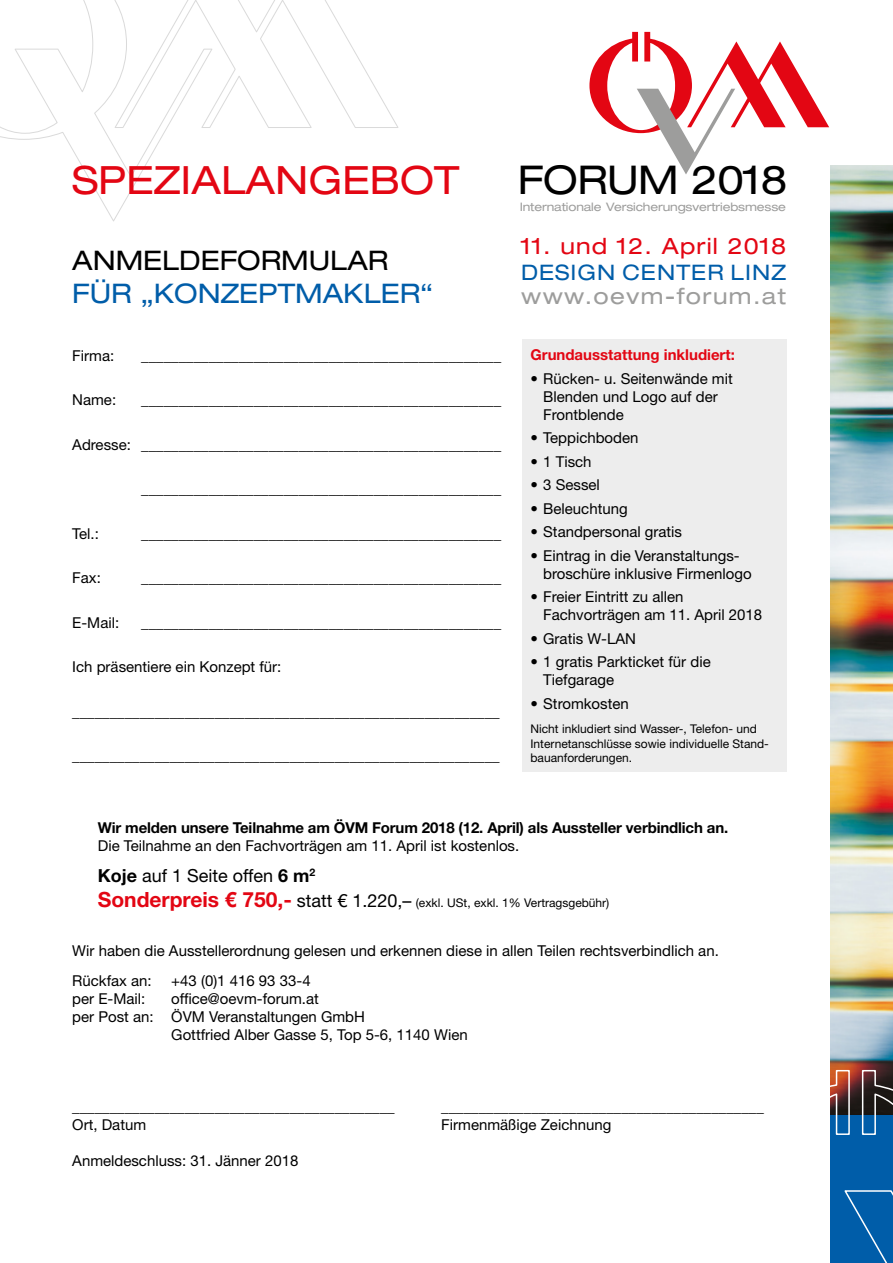
<style>
.page{position:relative;width:893px;height:1263px;background:#fff}
.page>*{position:absolute;margin:0;border:0;box-sizing:border-box;transform-origin:0 0}
.t1{font:expanded 39.75px "Helvetica Neue LT Std";letter-spacing:-.01em;color:#000}
.t2{font:expanded 39px "Helvetica Neue LT Std";color:#e30613}
.t3{font:expanded 27px "Helvetica Neue LT Std";color:#005da9}
.t4{font:expanded 27px "Helvetica Neue LT Std";color:#000}
.t5{font:expanded 22.35px "Helvetica Neue LT Std";letter-spacing:.05em;color:#e30613}
.t6{font:expanded 22.2px "Helvetica Neue LT Std";letter-spacing:.065em;color:#9d9d9c}
.t7{font:expanded 21.45px "Helvetica Neue LT Std";letter-spacing:.05em;color:#005da9}
.t8{font:18px "Helvetica Neue LT Std";color:#000}
.t9{font:15px/18px "Helvetica Neue LT Std";color:#000}
.t10{font:700 15px "Helvetica Neue LT Std";letter-spacing:-.01em;color:#000}
.t11{font:700 15px "Helvetica Neue LT Std";color:#e30613}
.t12{font:12px/14.4px "Helvetica Neue LT Std";color:#000}
.t13{font:expanded 11.7px "Helvetica Neue LT Std";letter-spacing:-.01em;color:#9d9d9c}
.s1{font-weight:700}
.s2{font-weight:700;font-size:21px;color:#e30613}
.s3{font-size:18px}
</style>
<div class="page">
<img style="left:830px;top:166px;width:63px;height:903px">
<svg style="left:830px;top:1069px;width:63px;height:194px;background:#215d93"></svg>
<svg style="left:589px;top:32px;width:240px;height:142px"></svg>
<svg style="left:0;top:0;width:167px;height:222px"></svg>
<svg style="left:114px;top:0;width:285px;height:128px"></svg>
<div style="left:522px;top:340px;width:265px;height:432px;background:#ededed"></div>
<h2 class="t2" style="left:72px;top:156px;width:389px">SPEZIALANGEBOT</h2>
<h3 class="t4" style="left:72px;top:244px;width:318px">ANMELDEFORMULAR</h3>
<h3 class="t3" style="left:72px;top:277px;width:362px">FÜR „KONZEPTMAKLER“</h3>
<p class="t9" style="left:72px;top:346px;width:43px">Firma:</p>
<p class="t9" style="left:141px;top:346px;width:361px">________________________________________________</p>
<p class="t9" style="left:72px;top:391px;width:45px">Name:</p>
<p class="t9" style="left:141px;top:391px;width:361px">________________________________________________</p>
<p class="t9" style="left:72px;top:435px;width:430px">Adresse: ________________________________________________</p>
<p class="t9" style="left:72px;top:524px;width:28px">Tel.:</p>
<p class="t9" style="left:72px;top:569px;width:30px">Fax:</p>
<p class="t9" style="left:141px;top:480px;width:361px">________________________________________________</p>
<p class="t9" style="left:141px;top:524px;width:361px">________________________________________________</p>
<p class="t9" style="left:141px;top:569px;width:361px">________________________________________________</p>
<p class="t9" style="left:72px;top:613px;width:48px">E-Mail:</p>
<p class="t9" style="left:141px;top:613px;width:361px">________________________________________________</p>
<p class="t9" style="left:72px;top:658px;width:211px">Ich präsentiere ein Konzept für:</p>
<p class="t9" style="left:72px;top:702px;width:429px">_________________________________________________________</p>
<p class="t9" style="left:72px;top:747px;width:429px">_________________________________________________________</p>
<h1 class="t1" style="left:518px;top:155px;width:271px">FORUM 2018</h1>
<p class="t13" style="left:520px;top:200px;width:268px">Internationale Versicherungsvertriebsmesse</p>
<h3 class="t5" style="left:521px;top:233px;width:267px">11. und 12. April 2018</h3>
<h3 class="t7" style="left:521px;top:259px;width:267px">DESIGN CENTER LINZ</h3>
<h3 class="t6" style="left:521px;top:282px;width:267px">www.oevm-forum.at</h3>
<p class="t11" style="left:530px;top:345px;width:206px">Grundausstattung inkludiert:</p>
<p class="t9" style="left:543px;top:369px;width:191px;text-indent:-13px">• Rücken- u. Seitenwände mit<br>Blenden und Logo auf der<br>Frontblende</p>
<p class="t9" style="left:530px;top:429px;width:110px">• Teppichboden</p>
<p class="t9" style="left:530px;top:452px;width:63px">• 1 Tisch</p>
<p class="t9" style="left:530px;top:476px;width:71px">• 3 Sessel</p>
<p class="t9" style="left:530px;top:499px;width:99px">• Beleuchtung</p>
<p class="t9" style="left:530px;top:523px;width:153px">• Standpersonal gratis</p>
<p class="t9" style="left:543px;top:546px;width:210px;text-indent:-13px">• Eintrag in die Veranstaltungs&shy;broschüre inklusive Firmenlogo</p>
<p class="t9" style="left:543px;top:588px;width:220px;text-indent:-13px">• Freier Eintritt zu allen<br>Fachvorträgen am 11. April 2018</p>
<p class="t9" style="left:530px;top:629px;width:107px">• Gratis W-LAN</p>
<p class="t9" style="left:543px;top:653px;width:169px;text-indent:-13px">• 1 gratis Parkticket für die<br>Tiefgarage</p>
<p class="t9" style="left:530px;top:694px;width:100px">• Stromkosten</p>
<p class="t12" style="left:530px;top:721px;width:240px">Nicht inkludiert sind Wasser-, Telefon- und<br>Internetanschlüsse sowie individuelle Stand&shy;bauanforderungen.</p>
<p class="t10" style="left:98px;top:819px;width:632px">Wir melden unsere Teilnahme am ÖVM Forum 2018 (12. April) als Aussteller verbindlich an.</p>
<p class="t9" style="left:98px;top:837px;width:423px">Die Teilnahme an den Fachvorträgen am 11. April ist kostenlos.</p>
<p class="t8" style="left:98px;top:864px;width:219px"><span class="s1">Koje</span> auf 1 Seite offen <span class="s1">6 m</span><sup>2</sup></p>
<p class="t12" style="left:98px;top:895px;width:513px"><span class="s2">Sonderpreis € 750,-</span> <span class="s3">statt € 1.220,–</span> (exkl. USt, exkl. 1% Vertragsgebühr)</p>
<p class="t9" style="left:72px;top:934px;width:648px;line-height:30.8px">Wir haben die Ausstellerordnung gelesen und erkennen diese in allen Teilen rechtsverbindlich an.<br>Rückfax an:</p>
<p class="t9" style="left:171px;top:972px;width:141px">+43 (0)1 416 93 33-4</p>
<p class="t9" style="left:72px;top:990px;width:75px">per E-Mail:</p>
<p class="t9" style="left:171px;top:990px;width:149px">office@oevm-forum.at</p>
<p class="t9" style="left:72px;top:1008px;width:294px">per Post an: ÖVM Veranstaltungen GmbH</p>
<p class="t9" style="left:171px;top:1026px;width:298px">Gottfried Alber Gasse 5, Top 5-6, 1140 Wien</p>
<p class="t9" style="left:72px;top:1098px;width:324px">___________________________________________</p>
<p class="t9" style="left:441px;top:1098px;width:324px">___________________________________________</p>
<p class="t9" style="left:72px;top:1116px;width:75px">Ort, Datum</p>
<p class="t9" style="left:441px;top:1116px;width:172px">Firmenmäßige Zeichnung</p>
<p class="t9" style="left:72px;top:1152px;width:228px">Anmeldeschluss: 31. Jänner 2018</p>
</div>
